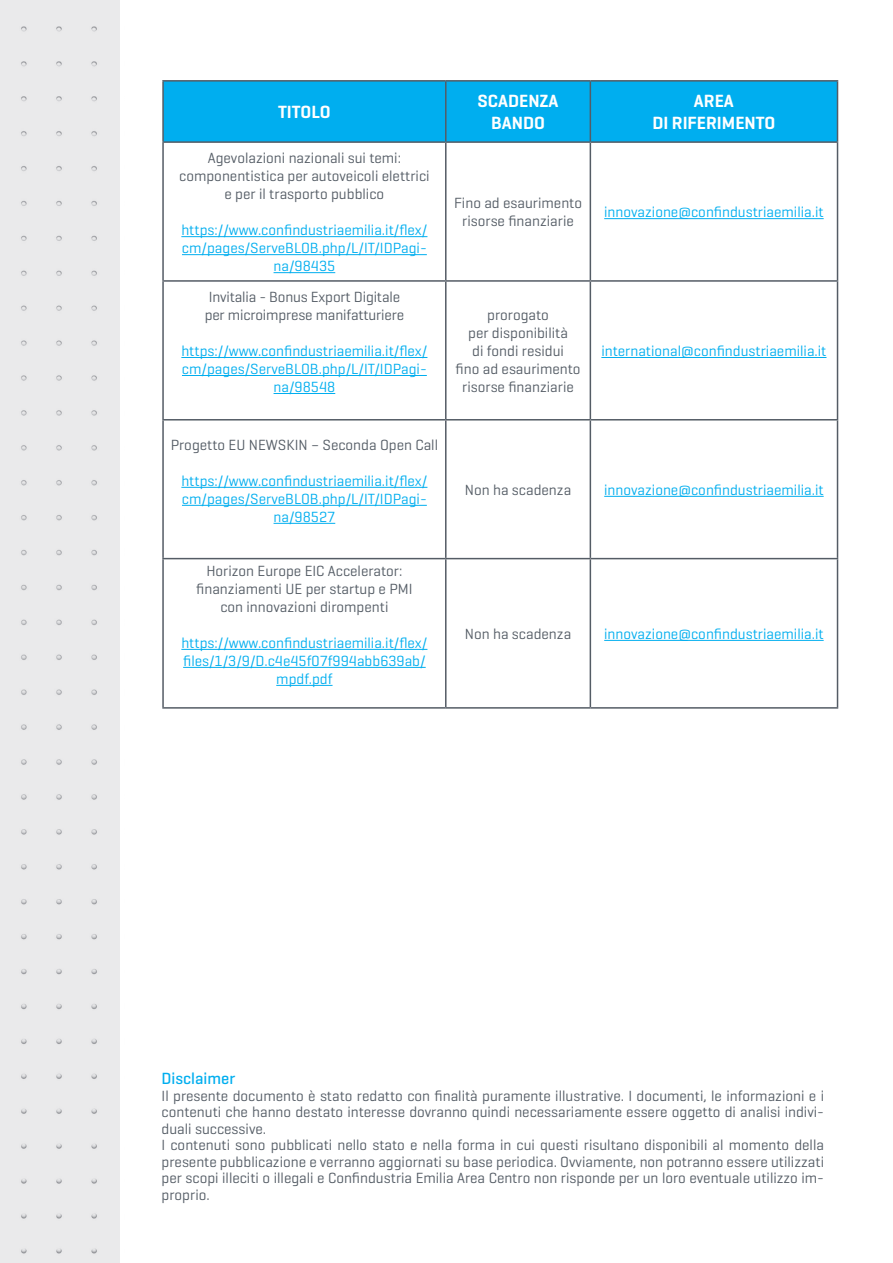
<style>
.page{position:relative;width:893px;height:1263px;background:#fff}
.page>*{position:absolute;margin:0;border:0;box-sizing:border-box;transform-origin:0 0}
.t1{font:600 18px "Geogrotesque";color:#fff}
.t2{font:500 16.5px "Geogrotesque";color:#00aeef}
.t3{font:15px/16.5px "Geogrotesque";color:#545c65;text-align:center}
.t4{font:15px/18px "Geogrotesque";color:#00aeef;text-align:center}
</style>
<div class="page">
<div style="left:0;top:0;width:119px;height:1263px;background:#eaeaeb"></div>
<img style="left:21px;top:21px;width:99px;height:1235px">
<div style="left:164px;top:82px;width:673px;height:59px;background:#00aeef"></div>
<hr style="left:162px;top:80px;width:284px;height:2px;background:#545c65">
<hr style="left:162px;top:82px;width:2px;height:59px;background:#545c65">
<hr style="left:446px;top:80px;width:144px;height:2px;background:#545c65">
<hr style="left:445px;top:82px;width:1px;height:59px;background:#545c65">
<hr style="left:590px;top:80px;width:248px;height:2px;background:#545c65">
<hr style="left:590px;top:82px;width:1px;height:59px;background:#545c65">
<hr style="left:837px;top:82px;width:1px;height:59px;background:#545c65">
<hr style="left:162px;top:141px;width:284px;height:2px;background:#545c65">
<hr style="left:162px;top:143px;width:2px;height:137px;background:#545c65">
<hr style="left:446px;top:141px;width:144px;height:2px;background:#545c65">
<hr style="left:445px;top:143px;width:1px;height:137px;background:#545c65">
<hr style="left:590px;top:141px;width:248px;height:2px;background:#545c65">
<hr style="left:590px;top:143px;width:1px;height:137px;background:#545c65">
<hr style="left:837px;top:143px;width:1px;height:137px;background:#545c65">
<hr style="left:162px;top:280px;width:284px;height:2px;background:#545c65">
<hr style="left:162px;top:282px;width:2px;height:137px;background:#545c65">
<hr style="left:446px;top:280px;width:144px;height:2px;background:#545c65">
<hr style="left:445px;top:282px;width:1px;height:137px;background:#545c65">
<hr style="left:590px;top:280px;width:248px;height:2px;background:#545c65">
<hr style="left:590px;top:282px;width:1px;height:137px;background:#545c65">
<hr style="left:837px;top:282px;width:1px;height:137px;background:#545c65">
<hr style="left:162px;top:419px;width:284px;height:1px;background:#545c65">
<hr style="left:162px;top:420px;width:2px;height:138px;background:#545c65">
<hr style="left:446px;top:419px;width:144px;height:1px;background:#545c65">
<hr style="left:445px;top:420px;width:1px;height:138px;background:#545c65">
<hr style="left:590px;top:419px;width:248px;height:1px;background:#545c65">
<hr style="left:590px;top:420px;width:1px;height:138px;background:#545c65">
<hr style="left:837px;top:420px;width:1px;height:138px;background:#545c65">
<hr style="left:162px;top:558px;width:284px;height:1px;background:#545c65">
<hr style="left:162px;top:559px;width:2px;height:148px;background:#545c65">
<hr style="left:446px;top:558px;width:144px;height:1px;background:#545c65">
<hr style="left:445px;top:559px;width:1px;height:148px;background:#545c65">
<hr style="left:590px;top:558px;width:248px;height:1px;background:#545c65">
<hr style="left:590px;top:559px;width:1px;height:148px;background:#545c65">
<hr style="left:837px;top:559px;width:1px;height:148px;background:#545c65">
<hr style="left:162px;top:707px;width:284px;height:2px;background:#545c65">
<hr style="left:446px;top:707px;width:144px;height:2px;background:#545c65">
<hr style="left:590px;top:707px;width:248px;height:2px;background:#545c65">
<hr style="left:181px;top:236px;width:246px;height:1px;background:#00aeef">
<hr style="left:182px;top:254px;width:245px;height:1px;background:#00aeef">
<hr style="left:274px;top:272px;width:61px;height:1px;background:#00aeef">
<hr style="left:604px;top:218px;width:220px;height:1px;background:#00aeef">
<hr style="left:181px;top:357px;width:246px;height:1px;background:#00aeef">
<hr style="left:182px;top:375px;width:245px;height:1px;background:#00aeef">
<hr style="left:274px;top:393px;width:61px;height:1px;background:#00aeef">
<hr style="left:601px;top:357px;width:225px;height:1px;background:#00aeef">
<hr style="left:181px;top:487px;width:246px;height:1px;background:#00aeef">
<hr style="left:182px;top:505px;width:245px;height:1px;background:#00aeef">
<hr style="left:274px;top:523px;width:61px;height:1px;background:#00aeef">
<hr style="left:604px;top:496px;width:220px;height:1px;background:#00aeef">
<hr style="left:181px;top:649px;width:246px;height:1px;background:#00aeef">
<hr style="left:183px;top:667px;width:243px;height:1px;background:#00aeef">
<hr style="left:276px;top:685px;width:57px;height:1px;background:#00aeef">
<hr style="left:604px;top:640px;width:220px;height:1px;background:#00aeef">
<p class="t1" style="left:278px;top:101px;width:54px">TITOLO</p>
<p class="t3" style="left:208px;top:149px;width:195px">Agevolazioni nazionali sui temi:</p>
<p class="t3" style="left:179px;top:167px;width:252px">componentistica per autoveicoli elettrici</p>
<p class="t3" style="left:225px;top:185px;width:161px">e per il trasporto pubblico</p>
<p class="t4" style="left:181px;top:221px;width:248px">https://www.confindustriaemilia.it/flex/ cm/pages/ServeBLOB.php/L/IT/IDPagi&shy;na/98435</p>
<p class="t3" style="left:209px;top:288px;width:193px">Invitalia - Bonus Export Digitale</p>
<p class="t3" style="left:205px;top:306px;width:201px">per microimprese manifatturiere</p>
<p class="t4" style="left:181px;top:341px;width:248px">https://www.confindustriaemilia.it/flex/ cm/pages/ServeBLOB.php/L/IT/IDPagi&shy;na/98548</p>
<p class="t1" style="left:478px;top:90px;width:82px">SCADENZA</p>
<p class="t1" style="left:491px;top:112px;width:55px">BANDO</p>
<p class="t1" style="left:694px;top:90px;width:41px">AREA</p>
<p class="t1" style="left:652px;top:112px;width:125px">DI RIFERIMENTO</p>
<p class="t3" style="left:454px;top:194px;width:130px;line-height:18px">Fino ad esaurimento risorse finanziarie</p>
<p class="t4" style="left:604px;top:203px;width:221px">innovazione@confindustriaemilia.it</p>
<p class="t3" style="left:487px;top:306px;width:63px">prorogato</p>
<p class="t3" style="left:468px;top:324px;width:101px">per disponibilità</p>
<p class="t3" style="left:472px;top:342px;width:93px">di fondi residui</p>
<p class="t3" style="left:456px;top:359px;width:126px;line-height:18px">fino ad esaurimento risorse finanziarie</p>
<p class="t4" style="left:601px;top:341px;width:227px">international@confindustriaemilia.it</p>
<p class="t3" style="left:171px;top:436px;width:269px">Progetto EU NEWSKIN – Seconda Open Call</p>
<p class="t4" style="left:181px;top:471px;width:248px">https://www.confindustriaemilia.it/flex/ cm/pages/ServeBLOB.php/L/IT/IDPagi&shy;na/98527</p>
<p class="t3" style="left:465px;top:481px;width:108px">Non ha scadenza</p>
<p class="t4" style="left:604px;top:480px;width:221px">innovazione@confindustriaemilia.it</p>
<p class="t3" style="left:206px;top:562px;width:198px">Horizon Europe EIC Accelerator:</p>
<p class="t3" style="left:196px;top:580px;width:218px">finanziamenti UE per startup e PMI</p>
<p class="t3" style="left:220px;top:598px;width:170px">con innovazioni dirompenti</p>
<p class="t4" style="left:181px;top:633px;width:248px">https://www.confindustriaemilia.it/flex/ files/1/3/9/D.c4e45f07f994abb639ab/ mpdf.pdf</p>
<p class="t3" style="left:465px;top:625px;width:108px">Non ha scadenza</p>
<p class="t4" style="left:604px;top:624px;width:221px">innovazione@confindustriaemilia.it</p>
<p class="t2" style="left:162px;top:1068px;width:75px">Disclaimer</p>
<p class="t3" style="left:162px;top:1087px;width:664px;text-align:justify">Il presente documento è stato redatto con finalità puramente illustrative. I documenti, le informazioni e i contenuti che hanno destato interesse dovranno quindi necessariamente essere oggetto di analisi indivi&shy;duali successive.</p>
<p class="t3" style="left:162px;top:1136px;width:664px;text-align:justify">I contenuti sono pubblicati nello stato e nella forma in cui questi risultano disponibili al momento della presente pubblicazione e verranno aggiornati su base periodica. Ovviamente, non potranno essere utilizzati per scopi illeciti o illegali e Confindustria Emilia Area Centro non risponde per un loro eventuale utilizzo im&shy;proprio.</p>
</div>
